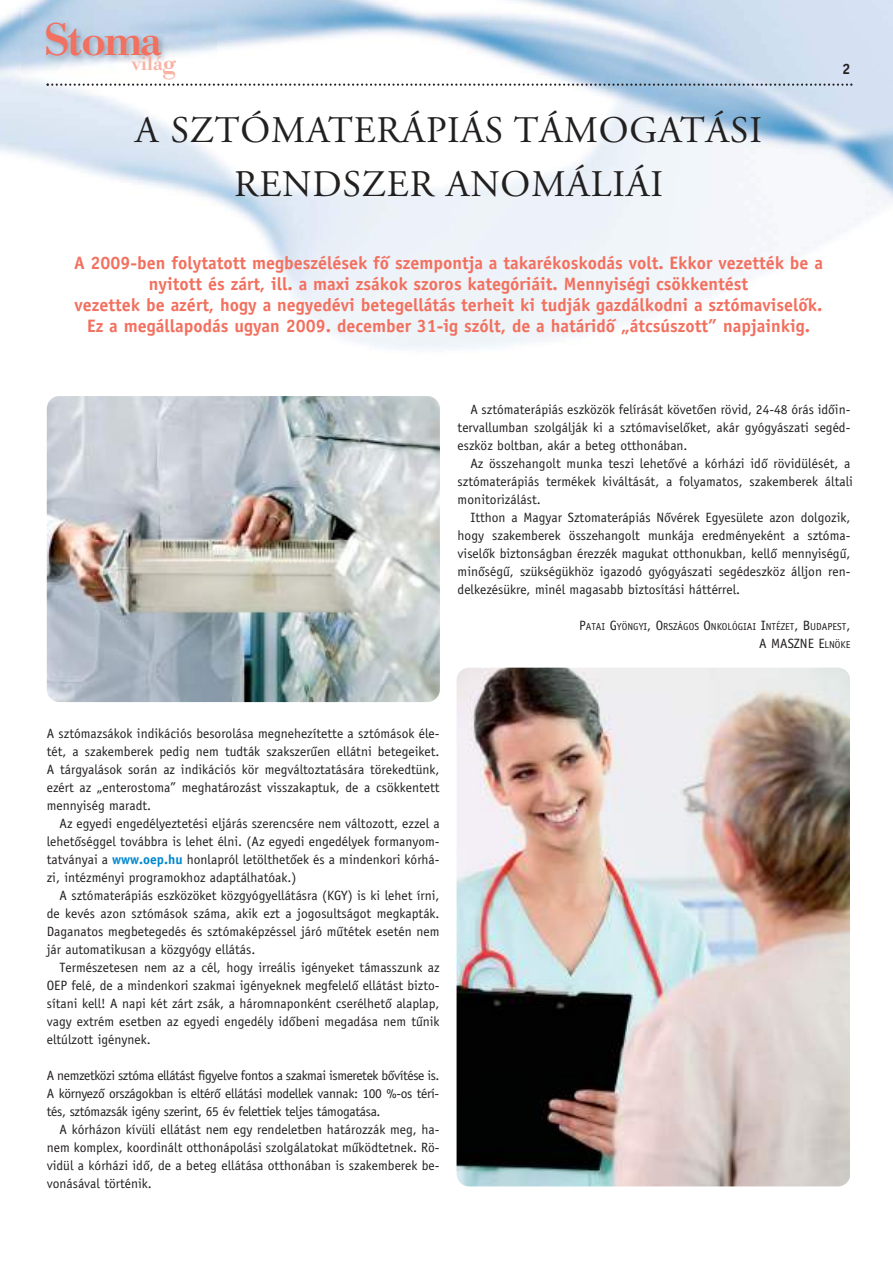
<style>
.page{position:relative;width:893px;height:1263px;background:#fff}
.page>*{position:absolute;margin:0;border:0;box-sizing:border-box;transform-origin:0 0}
.t1{font:45px "B Bodoni Md PFL";letter-spacing:-.025em;color:#f2705f}
.t2{font:37.5px/54px "Garamond AH";letter-spacing:.025em;color:#221f1f;text-align:center}
.t3{font:20.1px "B Bodoni Md PFL";color:#f8b3a3}
.t4{font:700 18px/21px "Officina Sans";color:#f2705f;text-align:center}
.t5{font:700 15px "Officina Sans";color:#221f1f}
.t6{font:13.5px/18px "Officina Sans";color:#221f1f;text-align:justify}
.t7{font:10.2px "Officina Sans";color:#221f1f}
.s1{font-size:26.4px}
.s2{font-size:13.5px}
.s3{font-size:10.2px}
.s4{font-weight:700;color:#0088ce}
</style>
<div class="page">
<img style="left:0;top:0;width:893px;height:412px">
<img style="left:21px;top:10px;width:195px;height:85px">
<svg style="left:47px;top:84px;width:805px;height:2px"></svg>
<img style="left:457px;top:668px;width:393px;height:518px;border-radius:13px">
<img style="left:47px;top:396px;width:393px;height:306px;border-radius:13px">
<h1 class="t1" style="left:44px;top:13px;width:119px">Stoma</h1>
<h3 class="t3" style="left:131px;top:51px;width:46px">vilá<span class="s1">g</span></h3>
<p class="t5" style="left:842px;top:63px;width:10px">2</p>
<h2 class="t2" style="left:135px;top:107px;width:628px">A SZTÓMATERÁPIÁS TÁ MO GA TÁ SI<br>REND SZER ANO MÁ LI ÁI</h2>
<p class="t4" style="left:74px;top:254px;width:751px">A 2009-ben foly ta tott meg be szé lé sek fô szem pont ja a ta ka ré kos ko dás volt. Ek kor ve zet ték be a nyi tott és zárt, ill. a ma xi zsá kok szo ros ka te gó ri á it. Men nyi sé gi csök ken tést<br>ve zet tek be azért, hogy a ne gyed évi be teg el lá tás ter he it ki tud ják gaz dál kod ni a sztómaviselôk.<br>Ez a meg ál la po dás ugyan 2009. de cem ber 31-ig szólt, de a ha tár idô „át csú szott” nap ja in kig.</p>
<p class="t6" style="left:458px;top:402px;width:394px;text-indent:13px">A sztómaterápiás esz kö zök fel írá sát kö ve tô en rö vid, 24-48 órás idô in - ter val lum ban szol gál ják ki a sztómaviselôket, akár gyógy ásza ti se géd - esz köz bolt ban, akár a be teg ott ho ná ban.</p>
<p class="t6" style="left:458px;top:456px;width:397px;text-align:left;text-indent:13px">Az ös sze han golt mun ka te szi le he tô vé a kór há zi idô rö vi dü lé sét, a sztómaterápiás ter mé kek ki vál tá sát, a fo lya ma tos, szak em be rek ál ta li moni tori zálást.</p>
<p class="t6" style="left:458px;top:510px;width:394px;text-indent:13px">Itt hon a Ma gyar Sztomaterápiás Nô vé rek Egye sü le te azon dol go zik, hogy szak em be rek ös sze han golt mun ká ja ered mé nye ként a sztóma - viselôk biz ton ság ban érez zék ma gu kat ott ho nuk ban, kel lô men nyi sé gû, mi nô sé gû, szük sé gük höz iga zo dó gyógy ásza ti se géd esz köz áll jon ren - del ke zé sük re, mi nél ma ga sabb biz to sí tá si hát tér rel.</p>
<p class="t7" style="left:579px;top:623px;width:273px"><span class="s2">P</span>ATAI <span class="s2">G</span>YÖNGYI<span class="s2">, O</span>RSZÁGOS <span class="s2">O</span>NKOLÓGIAI <span class="s2">I</span>NTÉZET<span class="s2">, B</span>UDAPEST<span class="s2">,</span></p>
<p class="t6" style="left:759px;top:636px;width:93px">A MASZNE E<span class="s3">LNÖKE</span></p>
<p class="t6" style="left:47px;top:726px;width:394px">A sztómazsákok in di ká ci ós be so ro lá sa meg ne he zí tet te a sztómások éle - tét, a szak em be rek pe dig nem tud ták szak sze rû en el lát ni be te ge i ket.<br>A tár gya lá sok so rán az in di ká ci ós kör meg vál toz ta tá sá ra tö re ked tünk, ezért az „enterostoma” meg ha tá ro zást vis sza kap tuk, de a csök ken tett men nyi ség ma radt.</p>
<p class="t6" style="left:47px;top:816px;width:394px;text-indent:13px">Az egye di en ge dé lyez te té si el já rás sze ren csé re nem vál to zott, ez zel a le he tô ség gel to vább ra is le het él ni. (Az egye di en ge dé lyek for ma nyom - tat vá nyai a <span class="s4">www.oep.hu</span> hon lap ról le tölt he tô ek és a min den ko ri kór há - zi, in téz mé nyi prog ra mok hoz adap tál ha tó ak.)</p>
<p class="t6" style="left:47px;top:888px;width:394px;text-indent:13px">A sztómaterápiás esz kö zö ket közgyógyellátásra (KGY) is ki le het ír ni, de ke vés azon sztómások szá ma, akik ezt a jo go sult sá got meg kap ták.<br>Da ga na tos meg be te ge dés és sztómaképzéssel já ró mû té tek ese tén nem jár au to ma ti ku san a közgyógy el lá tás.</p>
<p class="t6" style="left:47px;top:960px;width:394px;text-indent:13px">Ter mé sze te sen nem az a cél, hogy ir re á lis igé nye ket tá mas szunk az OEP fe lé, de a min den ko ri szak mai igé nyek nek meg fe le lô el lá tást biz to - sí ta ni kell! A na pi két zárt zsák, a há rom na pon ként cse rél he tô alap lap, vagy ext rém eset ben az egye di en ge dély idô be ni meg adá sa nem tû nik el túl zott igény nek.</p>
<p class="t6" style="left:47px;top:1068px;width:394px">A nem zet kö zi sztóma el lá tást fi gyel ve fon tos a szak mai is me re tek bô ví té se is.<br>A kör nye zô or szá gok ban is el té rô el lá tá si mo del lek van nak: 100 %-os té rí - tés, sztómazsák igény sze rint, 65 év fe let ti ek tel jes tá mo ga tá sa.</p>
<p class="t6" style="left:47px;top:1122px;width:394px;text-indent:13px">A kór há zon kí vü li el lá tást nem egy ren de let ben ha tá roz zák meg, ha - nem komp lex, ko or di nált ott hon ápo lá si szol gá la to kat mû köd tet nek. Rö - vi dül a kór há zi idô, de a be teg el lá tá sa ott ho ná ban is szak em be rek be - vo ná sá val tör té nik.</p>
</div>
